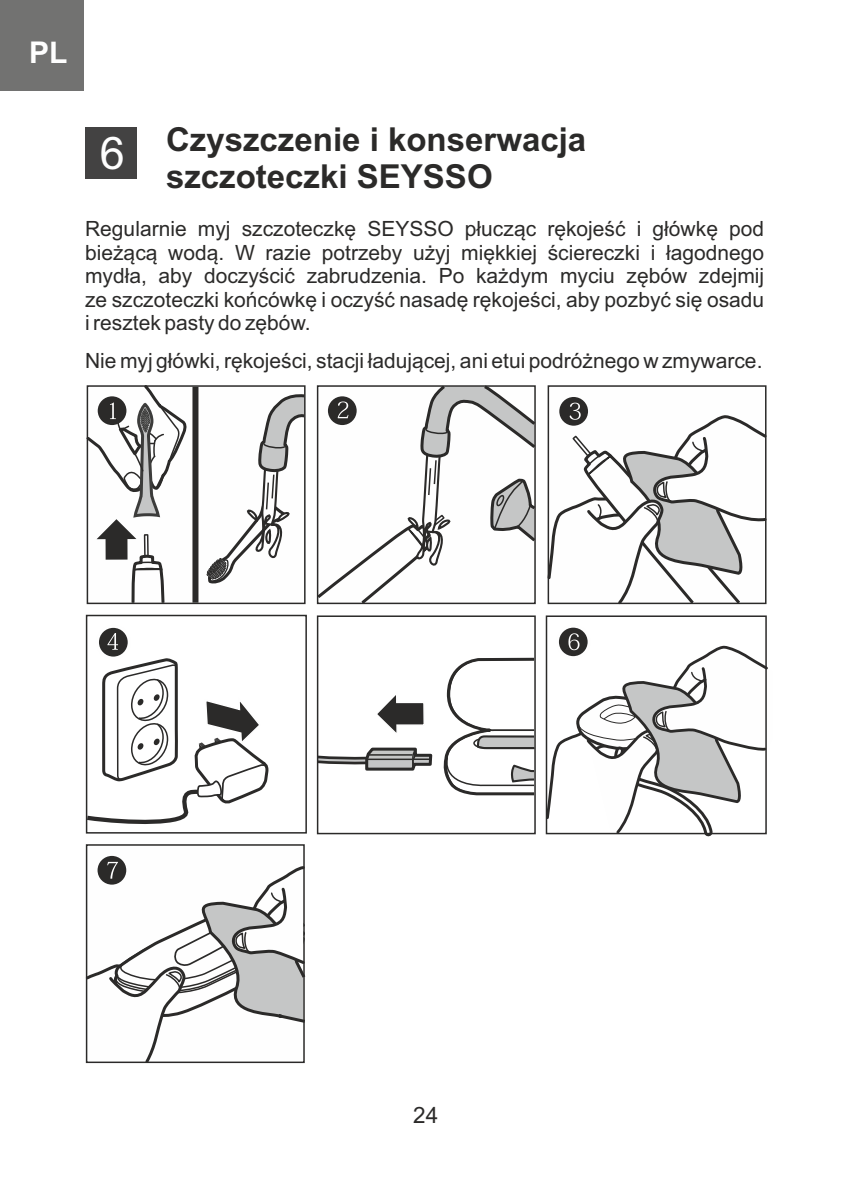
<style>
.page{position:relative;width:851px;height:1191px;background:#fff}
.page>*{position:absolute;margin:0;border:0;box-sizing:border-box;transform-origin:0 0}
.t1{font:700 33px/36.9px "Arial";color:#2b2a29}
.t2{font:700 30px "Arial";color:#fefefe}
.t3{font:22.5px "Arial";color:#2b2a29}
.t4{font:21px/23.4px "Arial";color:#2b2a29;text-align:justify}
.s1{font-weight:400;font-size:45px;color:#fefefe}
</style>
<div class="page">
<svg style="left:316px;top:385px;width:220px;height:220px"></svg>
<svg style="left:316px;top:615px;width:220px;height:220px"></svg>
<svg style="left:547px;top:385px;width:220px;height:220px"></svg>
<svg style="left:545px;top:615px;width:222px;height:18px"></svg>
<svg style="left:441px;top:633px;width:327px;height:204px"></svg>
<svg style="left:85px;top:614px;width:222px;height:220px"></svg>
<svg style="left:97px;top:626px;width:32px;height:32px"></svg>
<div style="left:96px;top:625px;width:35px;height:34px;border:3px solid #fefefe;border-radius:50%"></div>
<svg style="left:107px;top:633px;width:11px;height:17px"></svg>
<svg style="left:86px;top:385px;width:220px;height:220px"></svg>
<svg style="left:85px;top:657px;width:184px;height:173px"></svg>
<svg style="left:85px;top:844px;width:220px;height:18px"></svg>
<svg style="left:85px;top:862px;width:221px;height:202px"></svg>
<div style="left:85px;top:127px;width:51px;height:51px;background:#434242"></div>
<div style="left:0;top:0;width:84px;height:91px;background:#727271"></div>
<h2 class="t2" style="left:29px;top:41px;width:40px">PL</h2>
<h1 class="t1" style="left:166px;top:124px;width:422px;text-indent:-66px"><span class="s1">6</span> Czyszczenie i konserwacja szczoteczki SEYSSO</h1>
<p class="t4" style="left:85px;top:219px;width:680px">Regularnie myj szczoteczkę SEYSSO płucząc rękojeść i główkę pod bieżącą wodą. W razie potrzeby użyj miękkiej ściereczki i łagodnego mydła, aby doczyścić zabrudzenia. Po każdym myciu zębów zdejmij ze szczoteczki końcówkę i oczyść nasadę rękojeści, aby pozbyć się osadu i resztek pasty do zębów.</p>
<p class="t4" style="left:85px;top:351px;width:678px">Nie myj główki, rękojeści, stacji ładującej, ani etui podróżnego w zmywarce.</p>
<p class="t3" style="left:413px;top:1106px;width:27px">24</p>
</div>
